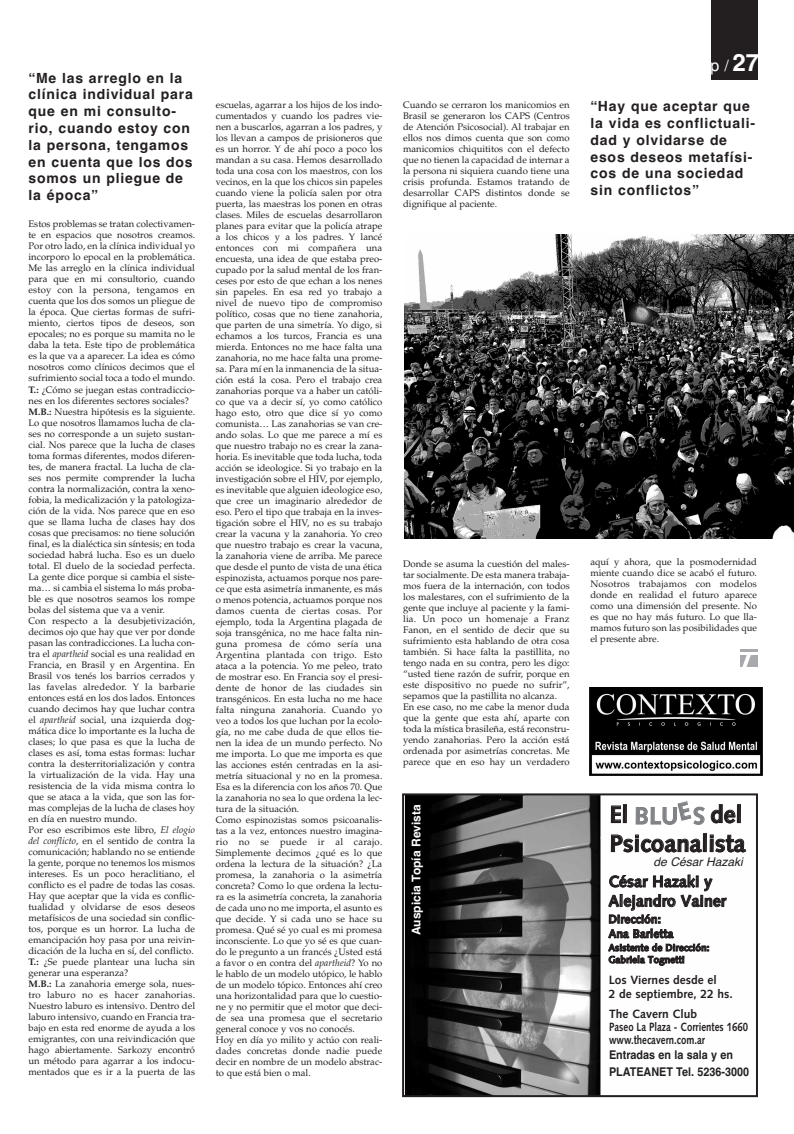
<style>
.page{position:relative;width:794px;height:1134px;background:#fff}
.page>*{position:absolute;margin:0;border:0;box-sizing:border-box;transform-origin:0 0}
.t1{font:700 24px/29px "Syntax";color:#231f20}
.t2{font:700 24px "Syntax";color:#808285}
.t3{font:700 16px/19.5px "Syntax";color:#231f20}
.t4{font:16px "Helvetica";color:#fff}
.t5{font:700 14px/16.8px "Helvetica";letter-spacing:.055em;color:#231f20}
.t6{font:700 12px/13.2px "Syntax";color:#231f20}
.t7{font:700 12px/17px "Helvetica";color:#231f20;scale:.9 1}
.t8{font:700 12px "Helvetica";color:#fff}
.t9{font:italic 12px "Helvetica";color:#231f20}
.t10{font:700 10px/12px "Syntax";letter-spacing:-.005em;color:#231f20}
.t11{font:9.5px/11px "Palatino";color:#231f20}
.s1{font-weight:700}
.s2{font-style:italic}
.s3{font-weight:700;font-size:24px}
</style>
<div class="page">
<div style="left:711px;top:0;width:47px;height:80px;background:#231f20"></div>
<div style="left:740px;top:649px;width:17px;height:18px;background:#a8a9ad"></div>
<hr style="left:740px;top:652px;width:18px;height:3px;background:#fff">
<svg style="left:742px;top:655px;width:9px;height:12px"></svg>
<img style="left:405px;top:796px;width:196px;height:298px">
<div style="left:402px;top:793px;width:356px;height:304px;border:2px solid #231f20"></div>
<img style="left:589px;top:687px;width:173px;height:89px">
<img style="left:404px;top:235px;width:390px;height:303px">
<h3 class="t5" style="left:29px;top:69px;width:166px">“Me las arreglo en la clínica individual para que en mi consulto&shy;rio, cuando estoy con la persona, tengamos en cuenta que los dos somos un pliegue de la época”</h3>
<p class="t11" style="left:28px;top:220px;width:168px">Estos problemas se tratan colectivamen&shy;te en espacios que nosotros creamos.<br>Por otro lado, en la clínica individual yo incorporo lo epocal en la problemática.<br>Me las arreglo en la clínica individual para que en mi consultorio, cuando estoy con la persona, tengamos en cuenta que los dos somos un pliegue de la época. Que ciertas formas de sufri&shy;miento, ciertos tipos de deseos, son epocales; no es porque su mamita no le daba la teta. Este tipo de problemática es la que va a aparecer. La idea es cómo nosotros como clínicos decimos que el sufrimiento social toca a todo el mundo.<br><span class="s1">T.:</span> ¿Cómo se juegan estas contradiccio&shy;nes en los diferentes sectores sociales?<br><span class="s1">M.B.:</span> Nuestra hipótesis es la siguiente.<br>Lo que nosotros llamamos lucha de cla&shy;ses no corresponde a un sujeto sustan&shy;cial. Nos parece que la lucha de clases toma formas diferentes, modos diferen&shy;tes, de manera fractal. La lucha de cla&shy;ses nos permite comprender la lucha contra la normalización, contra la xeno&shy;fobia, la medicalización y la patologiza&shy;ción de la vida. Nos parece que en eso que se llama lucha de clases hay dos cosas que precisamos: no tiene solución final, es la dialéctica sin síntesis; en toda sociedad habrá lucha. Eso es un duelo total. El duelo de la sociedad perfecta.<br>La gente dice porque si cambia el siste&shy;ma… si cambia el sistema lo más proba&shy;ble es que nosotros seamos los rompe bolas del sistema que va a venir.<br>Con respecto a la desubjetivización, decimos ojo que hay que ver por donde pasan las contradicciones. La lucha con&shy;tra el <span class="s2">apartheid</span> social es una realidad en Francia, en Brasil y en Argentina. En Brasil vos tenés los barrios cerrados y las favelas alrededor. Y la barbarie entonces está en los dos lados. Entonces cuando decimos hay que luchar contra el <span class="s2">apartheid</span> social, una izquierda dog&shy;mática dice lo importante es la lucha de clases; lo que pasa es que la lucha de clases es así, toma estas formas: luchar contra la desterritorialización y contra la virtualización de la vida. Hay una resistencia de la vida misma contra lo que se ataca a la vida, que son las for&shy;mas complejas de la lucha de clases hoy en día en nuestro mundo.<br>Por eso escribimos este libro, <span class="s2">El elogio del conflicto</span>, en el sentido de contra la comunicación; hablando no se entiende la gente, porque no tenemos los mismos intereses. Es un poco heraclitiano, el conflicto es el padre de todas las cosas.<br>Hay que aceptar que la vida es conflic&shy;tualidad y olvidarse de esos deseos metafísicos de una sociedad sin conflic&shy;tos, porque es un horror. La lucha de emancipación hoy pasa por una reivin&shy;dicación de la lucha en sí, del conflicto.<br><span class="s1">T.:</span> ¿Se puede plantear una lucha sin generar una esperanza?<br><span class="s1">M.B.:</span> La zanahoria emerge sola, nues&shy;tro laburo no es hacer zanahorias.<br>Nuestro laburo es intensivo. Dentro del laburo intensivo, cuando en Francia tra&shy;bajo en esta red enorme de ayuda a los emigrantes, con una reivindicación que hago abiertamente. Sarkozy encontró un método para agarrar a los indocu&shy;mentados que es ir a la puerta de las</p>
<p class="t11" style="left:216px;top:100px;width:168px">escuelas, agarrar a los hijos de los indo&shy;cumentados y cuando los padres vie&shy;nen a buscarlos, agarran a los padres, y los llevan a campos de prisioneros que es un horror. Y de ahí poco a poco los mandan a su casa. Hemos desarrollado toda una cosa con los maestros, con los vecinos, en la que los chicos sin papeles cuando viene la policía salen por otra puerta, las maestras los ponen en otras clases. Miles de escuelas desarrollaron planes para evitar que la policía atrape a los chicos y a los padres. Y lancé entonces con mi compañera una encuesta, una idea de que estaba preo&shy;cupado por la salud mental de los fran&shy;ceses por esto de que echan a los nenes sin papeles. En esa red yo trabajo a nivel de nuevo tipo de compromiso político, cosas que no tiene zanahoria, que parten de una simetría. Yo digo, si echamos a los turcos, Francia es una mierda. Entonces no me hace falta una zanahoria, no me hace falta una prome&shy;sa. Para mí en la inmanencia de la situa&shy;ción está la cosa. Pero el trabajo crea zanahorias porque va a haber un católi&shy;co que va a decir sí, yo como católico hago esto, otro que dice sí yo como comunista… Las zanahorias se van cre&shy;ando solas. Lo que me parece a mí es que nuestro trabajo no es crear la zana&shy;horia. Es inevitable que toda lucha, toda acción se ideologice. Si yo trabajo en la investigación sobre el HIV, por ejemplo, es inevitable que alguien ideologice eso, que cree un imaginario alrededor de eso. Pero el tipo que trabaja en la inves&shy;tigación sobre el HIV, no es su trabajo crear la vacuna y la zanahoria. Yo creo que nuestro trabajo es crear la vacuna, la zanahoria viene de arriba. Me parece que desde el punto de vista de una ética espinozista, actuamos porque nos pare&shy;ce que esta asimetría inmanente, es más o menos potencia, actuamos porque nos damos cuenta de ciertas cosas. Por ejemplo, toda la Argentina plagada de soja transgénica, no me hace falta nin&shy;guna promesa de cómo sería una Argentina plantada con trigo. Esto ataca a la potencia. Yo me peleo, trato de mostrar eso. En Francia soy el presi&shy;dente de honor de las ciudades sin transgénicos. En esta lucha no me hace falta ninguna zanahoria. Cuando yo veo a todos los que luchan por la ecolo&shy;gía, no me cabe duda de que ellos tie&shy;nen la idea de un mundo perfecto. No me importa. Lo que me importa es que las acciones estén centradas en la asi&shy;metría situacional y no en la promesa.<br>Esa es la diferencia con los años 70. Que la zanahoria no sea lo que ordena la lec&shy;tura de la situación.<br>Como espinozistas somos psicoanalis&shy;tas a la vez, entonces nuestro imagina&shy;rio no se puede ir al carajo.<br>Simplemente decimos ¿qué es lo que ordena la lectura de la situación? ¿La promesa, la zanahoria o la asimetría concreta? Como lo que ordena la lectu&shy;ra es la asimetría concreta, la zanahoria de cada uno no me importa, el asunto es que decide. Y si cada uno se hace su promesa. Qué sé yo cual es mi promesa inconsciente. Lo que yo sé es que cuan&shy;do le pregunto a un francés ¿Usted está a favor o en contra del <span class="s2">apartheid</span>? Yo no le hablo de un modelo utópico, le hablo de un modelo tópico. Entonces ahí creo una horizontalidad para que lo cuestio&shy;ne y no permitir que el motor que deci&shy;de sea una promesa que el secretario general conoce y vos no conocés.<br>Hoy en día yo milito y actúo con reali&shy;dades concretas donde nadie puede decir en nombre de un modelo abstrac&shy;to que está bien o mal.</p>
<p class="t11" style="left:403px;top:100px;width:168px;text-align:justify">Cuando se cerraron los manicomios en Brasil se generaron los CAPS (Centros de Atención Psicosocial). Al trabajar en ellos nos dimos cuenta que son como manicomios chiquititos con el defecto que no tienen la capacidad de internar a la persona ni siquiera cuando tiene una crisis profunda. Estamos tratando de desarrollar CAPS distintos donde se dignifique al paciente.</p>
<p class="t11" style="left:403px;top:559px;width:168px">Donde se asuma la cuestión del males&shy;tar socialmente. De esta manera trabaja&shy;mos fuera de la internación, con todos los malestares, con el sufrimiento de la gente que incluye al paciente y la fami&shy;lia. Un poco un homenaje a Franz Fanon, en el sentido de decir que su sufrimiento esta hablando de otra cosa también. Si hace falta la pastillita, no tengo nada en su contra, pero les digo: “usted tiene razón de sufrir, porque en este dispositivo no puede no sufrir”, sepamos que la pastillita no alcanza.<br>En ese caso, no me cabe la menor duda que la gente que esta ahí, aparte con toda la mística brasileña, está reconstru&shy;yendo zanahorias. Pero la acción está ordenada por asimetrías concretas. Me parece que en eso hay un verdadero</p>
<p class="t8" style="left:409px;top:935px;width:133px;rotate:-90deg">Auspicia Topía Revista</p>
<h2 class="t4" style="left:710px;top:56px;width:50px">p/<span class="s3">27</span></h2>
<h3 class="t5" style="left:590px;top:98px;width:166px">“Hay que aceptar que la vida es conflictuali&shy;dad y olvidarse de esos deseos metafísi&shy;cos de una sociedad sin conflictos”</h3>
<p class="t11" style="left:590px;top:557px;width:168px;text-align:justify">aquí y ahora, que la posmodernidad miente cuando dice se acabó el futuro.<br>Nosotros trabajamos con modelos donde en realidad el futuro aparece como una dimensión del presente. No es que no hay más futuro. Lo que lla&shy;mamos futuro son las posibilidades que el presente abre.</p>
<h1 class="t1" style="left:609px;top:802px;width:137px">El Blues del<br>Psicoanalista</h1>
<h2 class="t3" style="left:608px;top:873px;width:119px">César Hazaki y<br>Alejandro Vainer</h2>
<p class="t6" style="left:608px;top:913px;width:66px;line-height:14.5px">Dirección:<br>Ana Barletta</p>
<p class="t10" style="left:608px;top:942px;width:103px">Asistente de Dirección:<br>Gabriela Tognetti</p>
<h1 class="t2" style="left:634px;top:806px;width:46px">BLU</h1>
<h1 class="t2" style="left:693px;top:806px;width:13px">S</h1>
<p class="t9" style="left:653px;top:854px;width:91px">de César Hazaki</p>
<p class="t6" style="left:609px;top:973px;width:125px;line-height:14.6px">Los Viernes desde el<br>2 de septiembre, 22 hs.</p>
<p class="t6" style="left:609px;top:1008px;width:140px">The Cavern Club<br>Paseo La Plaza - Corrientes 1660 www.thecavern.com.ar</p>
<p class="t7" style="left:609px;top:1046px;width:157px">Entradas en la sala y en<br>PLATEANET Tel. 5236-3000</p>
</div>
